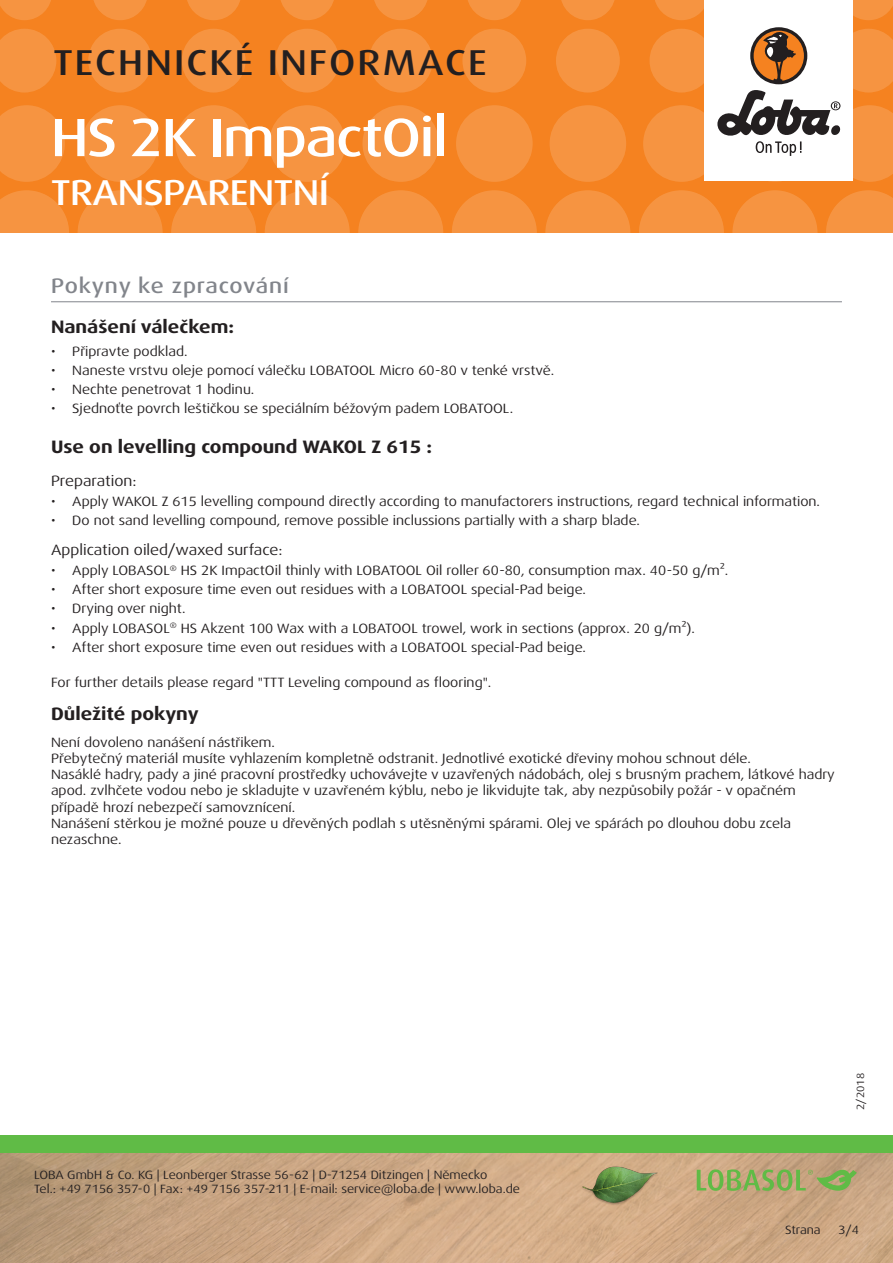
<style>
.page{position:relative;width:893px;height:1263px;background:#fff}
.page>*{position:absolute;margin:0;border:0;box-sizing:border-box;transform-origin:0 0}
.t1{font:500 expanded 54px "Dax Pro";letter-spacing:-.025em;color:#fff}
.t2{font:500 expanded 36px "Dax Pro";letter-spacing:.06em;color:#231f20}
.t3{font:500 expanded 36px "Dax Pro";letter-spacing:-.015em;color:#fff}
.Titel_grau{font:500 expanded 21px "Dax Pro";letter-spacing:.04em;color:#82858b}
.t4{font:700 expanded 18px "Dax Pro";color:#231f20}
.t5{font:expanded 15px "Dax Pro";color:#231f20}
.Text{font:expanded 13.5px/16.2px "Dax Pro";color:#231f20}
.t6{font:expanded 12px/14.4px "Dax Pro";color:#231f20}
.t7{font:expanded 10.5px "Dax Pro";color:#231f20}
</style>
<div class="page">
<div style="left:0;top:0;width:893px;height:233px;background:#f58220"></div>
<svg style="left:0;top:190px;width:69px;height:43px"></svg>
<svg style="left:78px;top:190px;width:85px;height:85px;fill:#f69441"></svg>
<svg style="left:171px;top:190px;width:85px;height:85px;fill:#f69441"></svg>
<svg style="left:265px;top:190px;width:85px;height:85px;fill:#f69441"></svg>
<svg style="left:358px;top:190px;width:85px;height:85px;fill:#f69441"></svg>
<svg style="left:545px;top:190px;width:85px;height:85px;fill:#f69441"></svg>
<svg style="left:452px;top:190px;width:85px;height:85px;fill:#f69441"></svg>
<svg style="left:732px;top:190px;width:85px;height:85px;fill:#f69441"></svg>
<svg style="left:639px;top:190px;width:85px;height:85px;fill:#f69441"></svg>
<svg style="left:826px;top:190px;width:67px;height:43px"></svg>
<svg style="left:0;top:105px;width:65px;height:77px"></svg>
<svg style="left:82px;top:105px;width:76px;height:77px"></svg>
<svg style="left:175px;top:105px;width:77px;height:77px"></svg>
<svg style="left:269px;top:105px;width:76px;height:77px"></svg>
<svg style="left:456px;top:105px;width:77px;height:77px"></svg>
<svg style="left:362px;top:105px;width:77px;height:77px"></svg>
<svg style="left:550px;top:105px;width:76px;height:77px"></svg>
<svg style="left:0;top:29px;width:56px;height:63px"></svg>
<svg style="left:182px;top:29px;width:64px;height:63px"></svg>
<svg style="left:88px;top:29px;width:64px;height:63px"></svg>
<svg style="left:275px;top:29px;width:64px;height:63px"></svg>
<svg style="left:462px;top:29px;width:64px;height:63px"></svg>
<svg style="left:369px;top:29px;width:64px;height:63px"></svg>
<svg style="left:556px;top:29px;width:64px;height:63px"></svg>
<svg style="left:0;top:0;width:51px;height:20px"></svg>
<svg style="left:187px;top:0;width:53px;height:20px"></svg>
<svg style="left:468px;top:0;width:53px;height:20px"></svg>
<svg style="left:655px;top:0;width:49px;height:20px"></svg>
<svg style="left:93px;top:0;width:54px;height:20px"></svg>
<svg style="left:374px;top:0;width:54px;height:20px"></svg>
<svg style="left:281px;top:0;width:53px;height:20px"></svg>
<svg style="left:561px;top:0;width:54px;height:20px"></svg>
<svg style="left:853px;top:0;width:40px;height:20px"></svg>
<img style="left:0;top:1152px;width:893px;height:111px">
<div style="left:0;top:1135px;width:893px;height:17px;background:#60bb46"></div>
<div style="left:704px;top:0;width:149px;height:181px;background:#fff"></div>
<svg style="left:643px;top:28px;width:250px;height:154px"></svg>
<img style="left:578px;top:1161px;width:82px;height:81px">
<svg style="left:697px;top:1169px;width:160px;height:22px"></svg>
<hr style="left:51px;top:301px;width:791px;height:1px;background:#82858b">
<h2 class="t2" style="left:53px;top:40px;width:435px">TECHNICKÉ INFORMACE</h2>
<p class="t1" style="left:51px;top:103px;width:398px">HS 2K ImpactOil</p>
<h2 class="t3" style="left:51px;top:169px;width:279px">TRANSPARENTNÍ</h2>
<p class="Titel_grau" style="left:51px;top:272px;width:239px">Pokyny ke zpracování</p>
<p class="t4" style="left:51px;top:315px;width:185px">Nanášení válečkem:</p>
<p class="Text" style="left:51px;top:343px;width:138px">• Připravte podklad.</p>
<p class="Text" style="left:51px;top:362px;width:505px">• Naneste vrstvu oleje pomocí válečku LOBATOOL Micro 60-80 v tenké vrstvě.</p>
<p class="Text" style="left:51px;top:381px;width:205px">• Nechte penetrovat 1 hodinu.</p>
<p class="Text" style="left:51px;top:400px;width:464px">• Sjednoťte povrch leštičkou se speciálním béžovým padem LOBATOOL.</p>
<p class="t4" style="left:51px;top:435px;width:383px">Use on levelling compound WAKOL Z 615 :</p>
<p class="t5" style="left:51px;top:471px;width:87px">Preparation:</p>
<p class="Text" style="left:51px;top:493px;width:770px">• Apply WAKOL Z 615 levelling compound directly according to manufactorers instructions, regard technical information.</p>
<p class="Text" style="left:51px;top:512px;width:590px">• Do not sand levelling compound, remove possible inclussions partially with a sharp blade.</p>
<p class="t5" style="left:51px;top:540px;width:233px">Application oiled/waxed surface:</p>
<p class="Text" style="left:51px;top:562px;width:679px">• Apply LOBASOL<sup>®</sup> HS 2K ImpactOil thinly with LOBATOOL Oil roller 60-80, consumption max. 40-50 g/m².</p>
<p class="Text" style="left:51px;top:582px;width:536px">• After short exposure time even out residues with a LOBATOOL special-Pad beige.</p>
<p class="Text" style="left:51px;top:601px;width:136px">• Drying over night.</p>
<p class="Text" style="left:51px;top:620px;width:645px">• Apply LOBASOL<sup>®</sup> HS Akzent 100 Wax with a LOBATOOL trowel, work in sections (approx. 20 g/m²).</p>
<p class="Text" style="left:51px;top:639px;width:536px">• After short exposure time even out residues with a LOBATOOL special-Pad beige.</p>
<p class="Text" style="left:51px;top:674px;width:442px">For further details please regard "TTT Leveling compound as flooring".</p>
<p class="t4" style="left:51px;top:703px;width:149px">Důležité pokyny</p>
<p class="Text" style="left:51px;top:734px;width:226px">Není dovoleno nanášení nástřikem.</p>
<p class="Text" style="left:51px;top:750px;width:701px">Přebytečný materiál musíte vyhlazením kompletně odstranit. Jednotlivé exotické dřeviny mohou schnout déle.</p>
<p class="Text" style="left:51px;top:766px;width:785px">Nasáklé hadry, pady a jiné pracovní prostředky uchovávejte v uzavřených nádobách, olej s brusným prachem, látkové hadry apod. zvlhčete vodou nebo je skladujte v uzavřeném kýblu, nebo je likvidujte tak, aby nezpůsobily požár - v opačném případě hrozí nebezpečí samovznícení.</p>
<p class="Text" style="left:51px;top:815px;width:741px">Nanášení stěrkou je možné pouze u dřevěných podlah s utěsněnými spárami. Olej ve spárách po dlouhou dobu zcela nezaschne.</p>
<p class="t6" style="left:34px;top:1167px;width:487px">LOBA GmbH &amp; Co. KG | Leonberger Strasse 56-62 | D-71254 Ditzingen | Německo<br>Tel.: +49 7156 357-0 | Fax: +49 7156 357-211 | E-mail: service@loba.de | www.loba.de</p>
<p class="t7" style="left:854px;top:1110px;width:38px;rotate:-90deg">2/2018</p>
<p class="t6" style="left:785px;top:1223px;width:37px">Strana</p>
<p class="t6" style="left:838px;top:1223px;width:22px">3/4</p>
</div>
